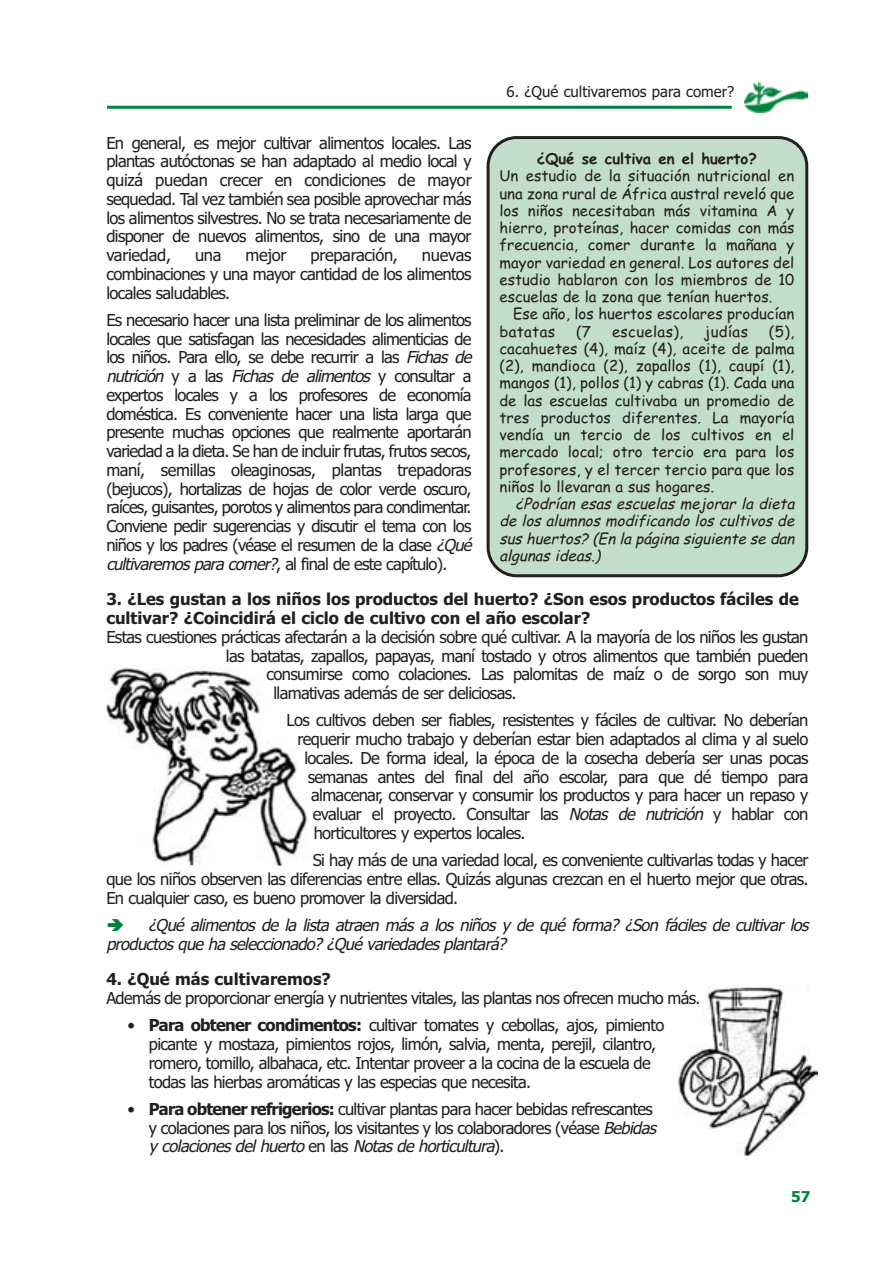
<style>
.page{position:relative;width:893px;height:1263px;background:#fff}
.page>*{position:absolute;margin:0;border:0;box-sizing:border-box;transform-origin:0 0}
.t1{font:16.5px/18.8px "Tahoma";letter-spacing:-.04em;color:#231f20;text-align:justify}
.t2{font:700 16.5px/18.8px "Tahoma";color:#231f20}
.t3{font:italic 16.5px/18.8px "Tahoma";color:#231f20}
.t4{font:16.5px "Tahoma";letter-spacing:-.015em;color:#231f20}
.t5{font:15px/17.2px "Comic Sans MS";color:#231f20;text-align:justify}
.t6{font:italic 15px/17.2px "Comic Sans MS";color:#231f20;text-align:justify}
.t7{font:15px "Tahoma";color:#231f20}
.t8{font:700 15px "Comic Sans MS";color:#231f20}
.t9{font:15px "Comic Sans MS";letter-spacing:.025em;color:#231f20}
.t10{font:700 15px "Tahoma";color:#00843d}
.s1{font-style:italic}
.s2{font-weight:700}
</style>
<div class="page">
<hr style="left:107px;top:106px;width:624px;height:3px;background:#00843d">
<img style="left:744px;top:81px;width:63px;height:32px">
<img style="left:106px;top:667px;width:202px;height:199px">
<img style="left:678px;top:987px;width:139px;height:169px">
<div style="left:486px;top:136px;width:322px;height:441px;background:#c3ddcb"></div>
<p class="t7" style="left:506px;top:85px;width:229px">6. ¿Qué cultivaremos para comer?</p>
<p class="t1" style="left:106px;top:135px;width:367px">En general, es mejor cultivar alimentos locales. Las plantas autóctonas se han adaptado al medio local y quizá puedan crecer en condiciones de mayor sequedad. Tal vez también sea posible aprovechar más los alimentos silvestres. No se trata necesariamente de disponer de nuevos alimentos, sino de una mayor variedad,</p>
<p class="t8" style="left:537px;top:153px;width:222px">¿Qué se cultiva en el huerto?</p>
<p class="t5" style="left:499px;top:169px;width:296px">Un estudio de la situación nutricional en una zona rural de África austral reveló que los niños necesitaban más vitamina A y hierro, proteínas, hacer comidas con más frecuencia, comer durante la mañana y mayor variedad en general. Los autores del estudio hablaron con los miembros de 10 escuelas de la zona que tenían huertos.</p>
<p class="t5" style="left:499px;top:307px;width:296px;text-indent:14px">Ese año, los huertos escolares producían batatas</p>
<p class="t1" style="left:195px;top:247px;width:28px">una</p>
<p class="t1" style="left:245px;top:247px;width:43px">mejor</p>
<p class="t4" style="left:310px;top:249px;width:89px">preparación,</p>
<p class="t1" style="left:106px;top:247px;width:367px;text-indent:315px">nuevas combinaciones y una mayor cantidad de los alimentos locales saludables.</p>
<p class="t1" style="left:106px;top:312px;width:370px;text-align:left">Es necesario hacer una lista preliminar de los alimentos locales que satisfagan las necesidades alimenticias de los niños. Para ello, se debe recurrir a las <span class="s1">Fichas de nutrición</span> y a l a s <span class="s1">Fichas de alimentos</span> y c o n s u l t a r a expertos locales y a los profesores de economía doméstica. Es conveniente hacer una lista larga que presente muchas opciones que realmente aportarán variedad a la dieta. Se han de incluir frutas, frutos secos, maní, semillas oleaginosas, plantas trepadoras (bejucos), hortalizas de hojas de color verde oscuro, raíces, guisantes, porotos y alimentos para condimentar.<br>Conviene pedir sugerencias y discutir el tema con los niños y los padres (véase el resumen de la clase <span class="s1">¿Qué cultivaremospara comer?</span>, a l fi n a l d e e ste c a p ít u l o ) .</p>
<p class="t2" style="left:106px;top:592px;width:694px">3. ¿Les gustan a los niños los productos del huerto? ¿Son esos productos fáciles de cultivar? ¿Coincidirá el ciclo de cultivo con el año escolar?</p>
<p class="t1" style="left:106px;top:629px;width:703px">Estas cuestiones prácticas afectarán a la decisión sobre qué cultivar. A la mayoría de los niños les gustan</p>
<p class="t1" style="left:226px;top:648px;width:584px">las batatas, zapallos, papayas, maní tostado y otros alimentos que también pueden</p>
<p class="t1" style="left:266px;top:666px;width:543px">consumirse como colaciones. Las palomitas de maíz o de sorgo son muy</p>
<p class="t1" style="left:273px;top:685px;width:244px">llamativas además de ser deliciosas.</p>
<p class="t1" style="left:286px;top:712px;width:523px">Los cultivos deben ser fiables, resistentes y fáciles de cultivar. No deberían</p>
<p class="t1" style="left:297px;top:731px;width:512px">requerir mucho trabajo y deberían estar bien adaptados al clima y al suelo</p>
<p class="t1" style="left:304px;top:750px;width:505px">locales. De forma ideal, la época de la cosecha debería ser unas pocas</p>
<p class="t1" style="left:308px;top:769px;width:502px">semanas antes del final del año escolar, para que dé tiempo para</p>
<p class="t1" style="left:311px;top:787px;width:498px">almacenar, conservar y consumir los productos y para hacer un repaso y</p>
<p class="t1" style="left:313px;top:806px;width:497px">evaluar el proyecto. Consultar las <span class="s1">Notas de nutrición</span> y hablar con</p>
<p class="t1" style="left:314px;top:825px;width:213px">horticultores y expertos locales.</p>
<p class="t1" style="left:106px;top:852px;width:703px;text-indent:206px">Si hay más de una variedad local, es conveniente cultivarlas todas y hacer que los niños observen las diferencias entre ellas. Quizás algunas crezcan en el huerto mejor que otras.<br>En cualquier caso, es bueno promover la diversidad.</p>
<p class="t3" style="left:106px;top:917px;width:707px;text-indent:42px">¿Qué alimentos de la lista atraen más a los niños y de qué forma? ¿Son fáciles de cultivar los productos que ha seleccionado? ¿Qué variedades plantará?</p>
<p class="t2" style="left:106px;top:972px;width:226px">4. ¿Qué más cultivaremos?</p>
<p class="t1" style="left:106px;top:990px;width:595px">Además de proporcionar energía y nutrientes vitales, las plantas nos ofrecen mucho más.</p>
<p class="t1" style="left:149px;top:1018px;width:517px;text-align:left;text-indent:-21px">• <span class="s2">Para obtener condimentos:</span> cultivar tomates y cebollas, ajos, pimiento picante y mostaza, pimientos rojos, limón, salvia, menta, perejil, cilantro, romero, tomillo, albahaca, etc. Intentar proveer a la cocina de la escuela de todas las hierbas aromáticas y las especias que necesita.</p>
<p class="t1" style="left:149px;top:1101px;width:512px;text-align:left;text-indent:-21px">• <span class="s2">Para obtener refrigerios:</span> cultivar plantas para hacer bebidas refrescantes y colaciones para los niños, los visitantes y los colaboradores (véase <span class="s1">Bebidas y colaciones del huerto</span> e n l a s <span class="s1">Notas de horticultura</span>) .</p>
<p class="t10" style="left:791px;top:1191px;width:21px">57</p>
<p class="t5" style="left:576px;top:324px;width:17px">(7</p>
<p class="t9" style="left:612px;top:325px;width:73px">escuelas),</p>
<p class="t5" style="left:704px;top:324px;width:45px">judías</p>
<p class="t5" style="left:499px;top:324px;width:296px;text-indent:269px">(5), cacahuetes (4), maíz (4), aceite de palma (2), mandioca (2), zapallos (1), caupí (1), mangos (1), pollos (1) y cabras (1). Cada una de las escuelas cultivaba un promedio de tres productos diferentes. La mayoría vendía un tercio de los cultivos en el mercado local; otro tercio era para los profesores, y el tercer tercio para que los niños lo llevaran a sus hogares.</p>
<p class="t6" style="left:499px;top:497px;width:300px;text-indent:16px">¿Podrían esas escuelas mejorar la dieta de los alumnos modificando los cultivos de sus huertos? (En la página siguiente se dan algunas ideas.)</p>
</div>
